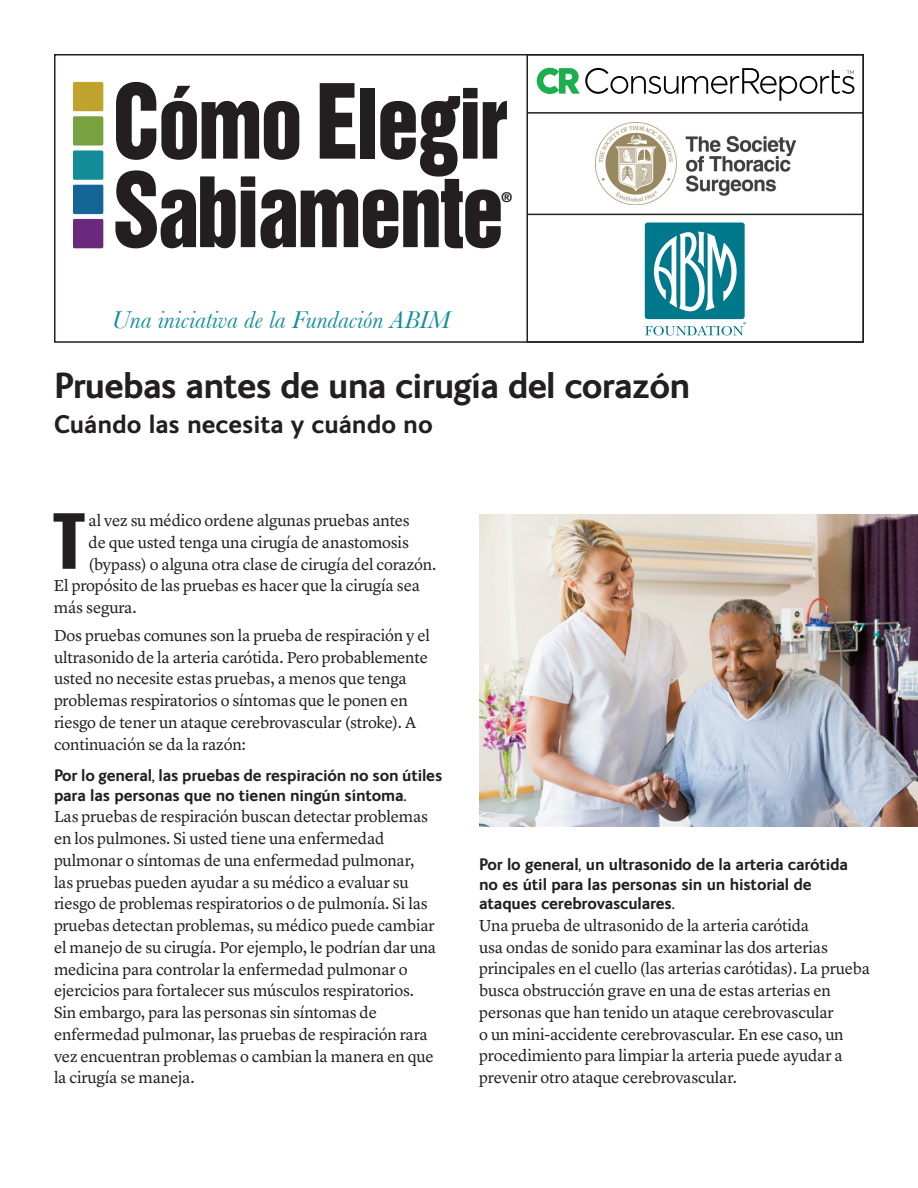
<style>
.page{position:relative;width:918px;height:1188px;background:#fff}
.page>*{position:absolute;margin:0;border:0;box-sizing:border-box;transform-origin:0 0}
.t1{font:88.5px/88.5px "Helvetica Inserat";letter-spacing:-.03em;color:#231f20;scale:.95 1}
.t2{font:extra-condensed 78px "Helvetica";color:#231f20}
.t3{font:700 36px "FS Ingrid";letter-spacing:-.02em;color:#231f20}
.t4{font:italic 25.5px "Baskerville";color:#138e9a}
.t5{font:700 25.5px "FS Ingrid";color:#231f20}
.t6{font:16.5px/21.8px "Lyon Text";letter-spacing:-.01em;color:#231f20}
.t7{font:700 16.5px/19.5px "FS Ingrid";letter-spacing:-.01em;color:#231f20}
.t8{font:700 13.5px "Helvetica";color:#231f20}
.t9{font:600 7.5px "New Baskerville";color:#00788b}
.s1{font-size:94.5px}
</style>
<div class="page">
<img style="left:479px;top:514px;width:439px;height:312px">
<div style="left:645px;top:223px;width:100px;height:96px;background:#00788b;border-radius:3px"></div>
<svg style="left:654px;top:232px;width:83px;height:79px"></svg>
<svg style="left:645px;top:326px;width:98px;height:9px"></svg>
<svg style="left:537px;top:68px;width:317px;height:33px"></svg>
<div style="left:526px;top:54px;width:338px;height:289px;border:2px solid #231f20"></div>
<hr style="left:528px;top:112px;width:336px;height:2px;background:#231f20">
<hr style="left:528px;top:214px;width:335px;height:1px;background:#231f20">
<img style="left:74px;top:81px;width:30px;height:168px">
<svg style="left:420px;top:96px;width:41px;height:81px"></svg>
<img style="left:596px;top:123px;width:200px;height:81px">
<h1 class="t1" style="left:113px;top:80px;width:417px"><span class="s1">C</span>ómo <span class="s1">E</span>le ir<br><span class="s1">S</span>abiamente</h1>
<p class="t8" style="left:502px;top:189px;width:11px">®</p>
<h3 class="t4" style="left:112px;top:304px;width:340px">Una iniciativa de la Fundación ABIM</h3>
<p class="t9" style="left:743px;top:320px;width:5px">®</p>
<h3 class="t3" style="left:54px;top:362px;width:638px">Pruebas antes de una cirugía del corazón</h3>
<h3 class="t5" style="left:54px;top:407px;width:380px">Cuándo las necesita y cuándo no</h3>
<h2 class="t2" style="left:52px;top:492px;width:35px">T</h2>
<p class="t6" style="left:89px;top:508px;width:323px">al vez su médico ordene algunas pruebas antes</p>
<p class="t6" style="left:89px;top:530px;width:322px">de que usted tenga una cirugía de anastomosis</p>
<p class="t6" style="left:89px;top:552px;width:350px">(bypass) o alguna otra clase de cirugía del corazón.</p>
<p class="t6" style="left:54px;top:574px;width:368px">El propósito de las pruebas es hacer que la cirugía sea</p>
<p class="t6" style="left:54px;top:595px;width:84px">más segura.</p>
<p class="t6" style="left:54px;top:623px;width:378px">Dos pruebas comunes son la prueba de respiración y el ultrasonido de la arteria carótida. Pero probablemente usted no necesite estas pruebas, a menos que tenga problemas respiratorios o síntomas que le ponen en riesgo de tener un ataque cerebrovascular (stroke). A continuación se da la razón:</p>
<p class="t7" style="left:54px;top:765px;width:390px">Por lo general, las pruebas de respiración no son útiles para las personas que no tienen ningún síntoma.</p>
<p class="t6" style="left:54px;top:805px;width:384px">Las pruebas de respiración buscan detectar problemas en los pulmones. Si usted tiene una enfermedad pulmonar o síntomas de una enfermedad pulmonar, las pruebas pueden ayudar a su médico a evaluar su riesgo de problemas respiratorios o de pulmonía. Si las pruebas detectan problemas, su médico puede cambiar el manejo de su cirugía. Por ejemplo, le podrían dar una medicina para controlar la enfermedad pulmonar o ejercicios para fortalecer sus músculos respiratorios.<br>Sin embargo, para las personas sin síntomas de enfermedad pulmonar, las pruebas de respiración rara vez encuentran problemas o cambian la manera en que la cirugía se maneja.</p>
<p class="t7" style="left:479px;top:854px;width:370px">Por lo general, un ultrasonido de la arteria carótida no es útil para las personas sin un historial de ataques cerebrovasculares.</p>
<p class="t6" style="left:479px;top:913px;width:392px">Una prueba de ultrasonido de la arteria carótida<br>usa ondas de sonido para examinar las dos arterias principales en el cuello (las arterias carótidas). La prueba busca obstrucción grave en una de estas arterias en personas que han tenido un ataque cerebrovascular<br>o un mini-accidente cerebrovascular. En ese caso, un procedimiento para limpiar la arteria puede ayudar a prevenir otro ataque cerebrovascular.</p>
</div>
